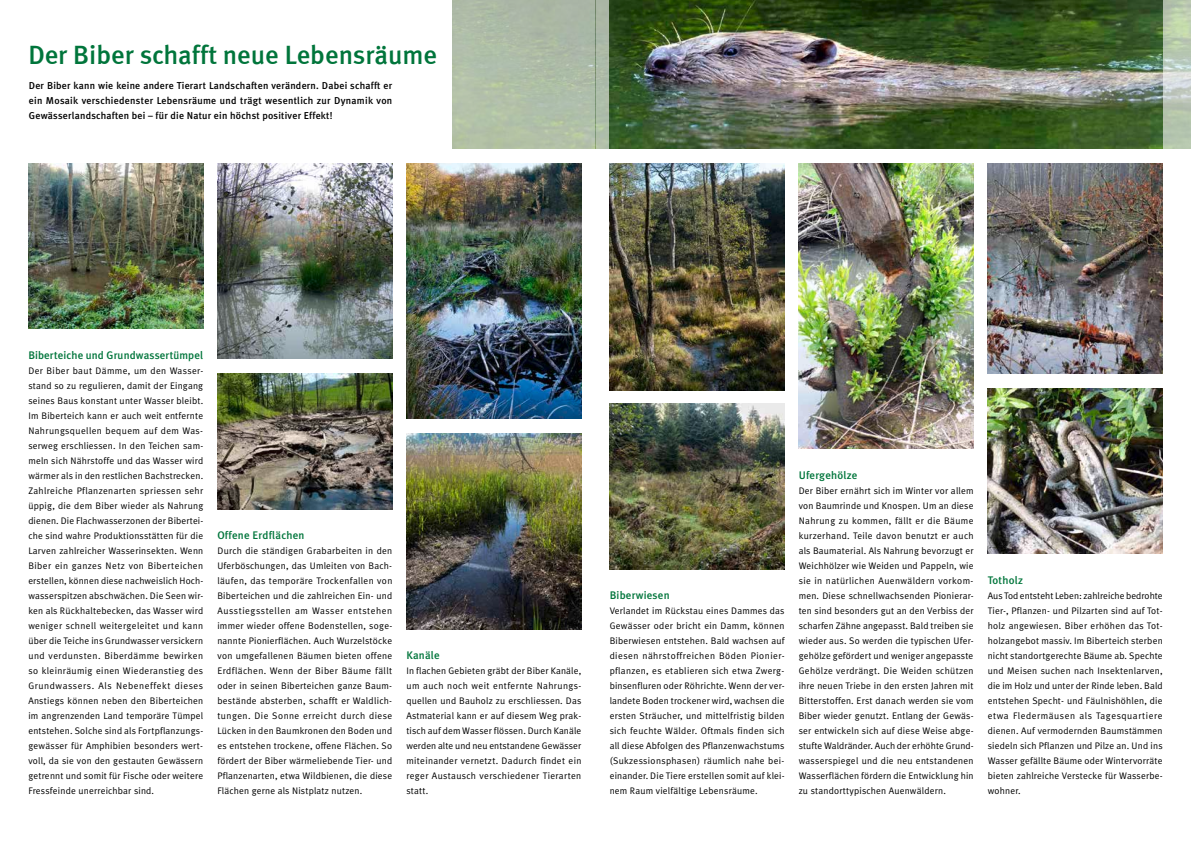
<style>
.page{position:relative;width:1191px;height:842px;background:#fff}
.page>*{position:absolute;margin:0;border:0;box-sizing:border-box;transform-origin:0 0}
.t1{font:500 26.5px "Meta";color:#00753b}
.t2{font:500 11px "Meta Plus";letter-spacing:.02em;color:#00753b}
.t3{font:500 10px/15px "Meta Plus";letter-spacing:.02em;color:#000;text-align:justify}
.t4{font:9.5px/15px "Meta Plus Normal";letter-spacing:.02em;color:#000;text-align:justify}
</style>
<div class="page">
<img style="left:217px;top:164px;width:175px;height:195px">
<img style="left:28px;top:164px;width:175px;height:165px">
<img style="left:217px;top:374px;width:175px;height:135px">
<img style="left:406px;top:164px;width:175px;height:255px">
<img style="left:452px;top:0;width:739px;height:149px">
<img style="left:798px;top:164px;width:175px;height:285px">
<img style="left:609px;top:0;width:553px;height:149px">
<img style="left:609px;top:404px;width:175px;height:165px">
<img style="left:609px;top:164px;width:175px;height:226px">
<img style="left:987px;top:164px;width:175px;height:210px">
<img style="left:987px;top:389px;width:175px;height:165px">
<img style="left:406px;top:434px;width:175px;height:195px">
<h1 class="t1" style="left:28px;top:39px;width:410px">Der Biber schafft neue Lebensräume</h1>
<p class="t3" style="left:29px;top:78px;width:365px">Der Biber kann wie keine andere Tierart Landschaften verändern. Dabei schafft er ein Mosaik verschiedenster Lebensräume und trägt wesentlich zur Dynamik von Gewässerlandschaften bei – für die Natur ein höchst positiver Effekt!</p>
<p class="t2" style="left:28px;top:349px;width:176px">Biberteiche und Grundwassertümpel</p>
<p class="t4" style="left:28px;top:363px;width:176px">Der Biber baut Dämme, um den Wasser&shy;stand so zu regulieren, damit der Eingang seines Baus konstant unter Wasser bleibt.<br>Im Biberteich kann er auch weit entfernte Nahrungsquellen bequem auf dem Was&shy;serweg erschliessen. In den Teichen sam&shy;meln sich Nährstoffe und das Wasser wird wärmer als in den restlichen Bachstrecken.<br>Zahlreiche Pflanzenarten spriessen sehr üppig, die dem Biber wieder als Nahrung dienen. Die Flachwasserzonen der Bibertei&shy;che sind wahre Produktionsstätten für die Larven zahlreicher Wasserinsekten. Wenn Biber ein ganzes Netz von Biberteichen erstellen, können diese nachweislich Hoch&shy;wasserspitzen abschwächen. Die Seen wir&shy;ken als Rückhaltebecken, das Wasser wird weniger schnell weitergeleitet und kann über die Teiche ins Grundwasser versickern und verdunsten. Biberdämme bewirken so kleinräumig einen Wiederanstieg des Grundwassers. Als Nebeneffekt dieses Anstiegs können neben den Biberteichen im angrenzenden Land temporäre Tümpel entstehen. Solche sind als Fortpflanzungs&shy;gewässer für Amphibien besonders wert&shy;voll, da sie von den gestauten Gewässern getrennt und somit für Fische oder weitere Fressfeinde unerreichbar sind.</p>
<p class="t2" style="left:217px;top:529px;width:89px">Offene Erdflächen</p>
<p class="t4" style="left:217px;top:543px;width:176px">Durch die ständigen Grabarbeiten in den Uferböschungen, das Umleiten von Bach&shy;läufen, das temporäre Trockenfallen von Biberteichen und die zahlreichen Ein- und Ausstiegsstellen am Wasser entstehen immer wieder offene Bodenstellen, soge&shy;nannte Pionierflächen. Auch Wurzelstöcke von umgefallenen Bäumen bieten offene Erdflächen. Wenn der Biber Bäume fällt oder in seinen Biberteichen ganze Baum&shy;bestände absterben, schafft er Waldlich&shy;tungen. Die Sonne erreicht durch diese Lücken in den Baumkronen den Boden und es entstehen trockene, offene Flächen. So fördert der Biber wärmeliebende Tier- und Pflanzenarten, etwa Wildbienen, die diese Flächen gerne als Nistplatz nutzen.</p>
<p class="t2" style="left:406px;top:649px;width:35px">Kanäle</p>
<p class="t4" style="left:406px;top:663px;width:176px">In flachen Gebieten gräbt der Biber Kanäle, um auch noch weit entfernte Nahrungs&shy;quellen und Bauholz zu erschliessen. Das Astmaterial kann er auf diesem Weg prak&shy;tisch auf dem Wasser flössen. Durch Kanäle werden alte und neu entstandene Gewässer miteinander vernetzt. Dadurch findet ein reger Austausch verschiedener Tierarten statt.</p>
<p class="t2" style="left:609px;top:589px;width:62px">Biberwiesen</p>
<p class="t4" style="left:609px;top:603px;width:176px">Verlandet im Rückstau eines Dammes das Gewässer oder bricht ein Damm, können Biberwiesen entstehen. Bald wachsen auf diesen nährstoffreichen Böden Pionier&shy;pflanzen, es etablieren sich etwa Zwerg&shy;binsenfluren oder Röhrichte. Wenn der ver&shy;landete Boden trockener wird, wachsen die ersten Sträucher, und mittelfristig bilden sich feuchte Wälder. Oftmals finden sich all diese Abfolgen des Pflanzenwachstums (Sukzessionsphasen) räumlich nahe bei&shy;einander. Die Tiere erstellen somit auf klei&shy;nem Raum vielfältige Lebensräume.</p>
<p class="t2" style="left:798px;top:469px;width:60px">Ufergehölze</p>
<p class="t4" style="left:798px;top:483px;width:176px">Der Biber ernährt sich im Winter vor allem von Baumrinde und Knospen. Um an diese Nahrung zu kommen, fällt er die Bäume kurzerhand. Teile davon benutzt er auch als Baumaterial. Als Nahrung bevorzugt er Weichhölzer wie Weiden und Pappeln, wie sie in natürlichen Auenwäldern vorkom&shy;men. Diese schnellwachsenden Pionierar&shy;ten sind besonders gut an den Verbiss der scharfen Zähne angepasst. Bald treiben sie wieder aus. So werden die typischen Ufer&shy;gehölze gefördert und weniger angepasste Gehölze verdrängt. Die Weiden schützen ihre neuen Triebe in den ersten Jahren mit Bitterstoffen. Erst danach werden sie vom Biber wieder genutzt. Entlang der Gewäs&shy;ser entwickeln sich auf diese Weise abge&shy;stufte Waldränder. Auch der erhöhte Grund&shy;wasserspiegel und die neu entstandenen Wasserflächen fördern die Entwicklung hin zu standorttypischen Auenwäldern.</p>
<p class="t2" style="left:987px;top:574px;width:37px">Totholz</p>
<p class="t4" style="left:987px;top:588px;width:176px">Aus Tod entsteht Leben: zahlreiche bedrohte Tier-, Pflanzen- und Pilzarten sind auf Tot&shy;holz angewiesen. Biber erhöhen das Tot&shy;holzangebot massiv. Im Biberteich sterben nicht standortgerechte Bäume ab. Spechte und Meisen suchen nach Insektenlarven, die im Holz und unter der Rinde leben. Bald entstehen Specht- und Fäulnishöhlen, die etwa Fledermäusen als Tagesquartiere dienen. Auf vermodernden Baumstämmen siedeln sich Pflanzen und Pilze an. Und ins Wasser gefällte Bäume oder Wintervorräte bieten zahlreiche Verstecke für Wasserbe&shy;wohner.</p>
</div>
